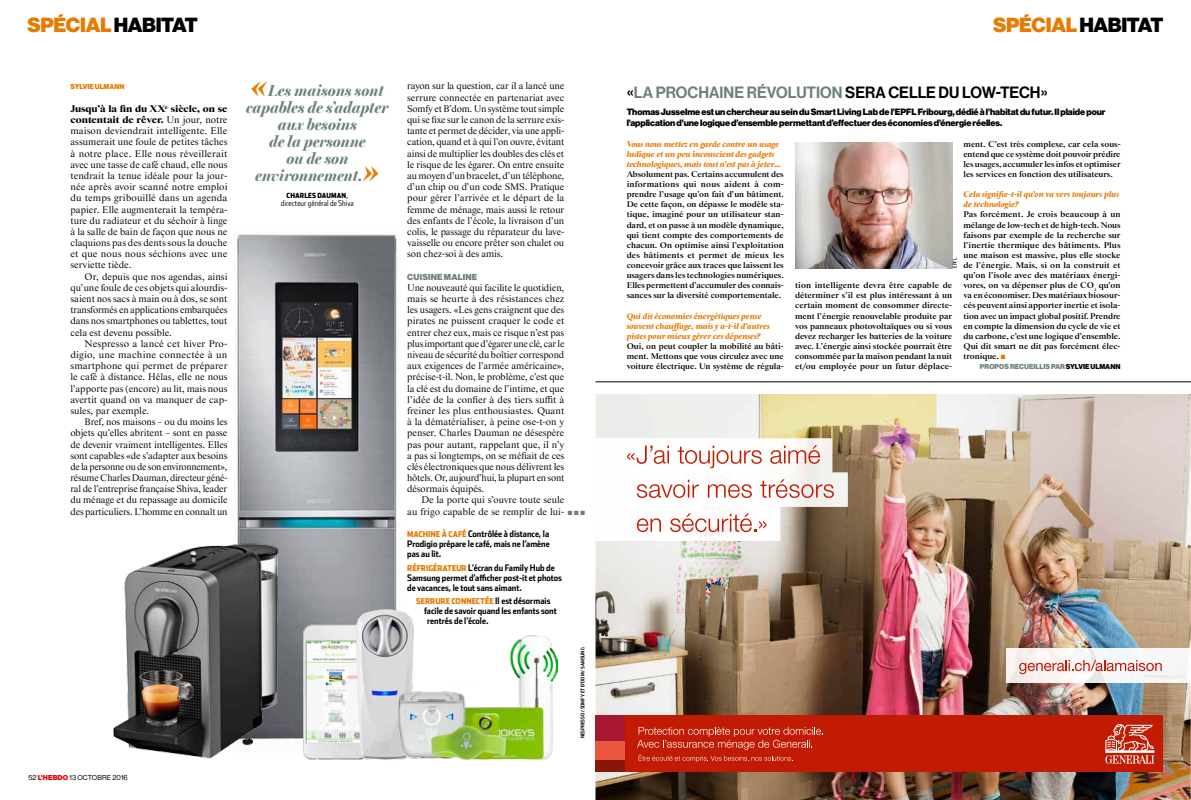
<style>
.page{position:relative;width:1191px;height:800px;background:#fff}
.page>*{position:absolute;margin:0;border:0;box-sizing:border-box;transform-origin:0 0}
.t1{font:20px "N Haas Grotesk DS Pro 95 Blk";letter-spacing:-.015em;color:#e77a00}
.t2{font:italic 700 16px/17px "Miller Banner";letter-spacing:-.01em;color:#6d8176;text-align:center}
.t3{font:16px "N Haas Grotesk DS Pro 65 Md";letter-spacing:.005em;color:#000}
.t4{font:9.8px/11.2px "Starling";letter-spacing:-.01em;color:#000;text-align:justify}
.t5{font:700 9px/10px "Stainless Cond";color:#000}
.t6{font:9px/10.8px "N Haas Grotesk DS Pro 95 Blk";letter-spacing:-.01em;color:#000}
.t7{font:8.5px "N Haas Grotesk DS Pro 95 Blk";letter-spacing:.015em;color:#6d8176}
.t8{font:700 8.4px/10.1px "Starling";color:#000;text-align:justify}
.t9{font:italic 900 8.4px/10.1px "Starling";letter-spacing:-.01em;color:#e77a00}
.t10{font:900 8px "Stainless Cond";color:#e77a00}
.t11{font:300 8px "Stainless Cond";letter-spacing:.005em;color:#000}
.t12{font:7px "N Haas Grotesk DS Pro 95 Blk";letter-spacing:.005em;color:#6d8176}
.t13{font:7px "N Haas Grotesk DS Pro 55 Rg";letter-spacing:.015em;color:#000}
.t14{font:900 7px "Stainless Cond";letter-spacing:.015em;color:#000}
.t15{font:7px "N Haas Grotesk DS Pro 95 Blk";letter-spacing:.005em;color:#e77a00}
.t16{font:6px "Zapf Dingbats Std";color:#6d8176}
.t17{font:700 5px "Stainless Cond";color:#000}
.t18{font:5px "Stainless Cond";color:#000}
.s1{color:#000}
.s2{font-weight:900}
.s3{font-family:"N Haas Grotesk DS Pro 95 Blk";color:#e3000b}
.s4{font-family:"Starling";font-weight:900;font-size:30px;color:#e77a00}
.s5{font-weight:300;font-size:8px}
.s6{font-weight:900;font-size:8px;color:#e77a00}
.s7{font-weight:700;font-size:9px;color:#000}
.s8{color:#6d8176}
.s9{color:#e77a00}
</style>
<div class="page">
<hr style="left:595px;top:381px;width:596px;height:1px;background:#000">
<img style="left:795px;top:142px;width:157px;height:126px">
<img style="left:233px;top:234px;width:164px;height:518px">
<img style="left:304px;top:609px;width:253px;height:151px">
<img style="left:113px;top:537px;width:173px;height:222px">
<img style="left:595px;top:394px;width:595px;height:405px">
<div style="left:609px;top:715px;width:554px;height:57px;background:#c11c03"></div>
<svg style="left:1105px;top:724px;width:49px;height:39px"></svg>
<img style="left:595px;top:438px;width:252px;height:68px">
<img style="left:595px;top:506px;width:189px;height:34px">
<svg style="left:627px;top:445px;width:42px;height:18px"></svg>
<svg style="left:677px;top:445px;width:84px;height:23px"></svg>
<svg style="left:770px;top:445px;width:50px;height:18px"></svg>
<svg style="left:637px;top:479px;width:62px;height:19px"></svg>
<svg style="left:708px;top:484px;width:44px;height:14px"></svg>
<svg style="left:760px;top:479px;width:74px;height:19px"></svg>
<svg style="left:637px;top:518px;width:24px;height:14px"></svg>
<svg style="left:670px;top:513px;width:96px;height:19px"></svg>
<div style="left:595px;top:715px;width:30px;height:25px;background:#a81732"></div>
<div style="left:595px;top:759px;width:30px;height:13px;background:#87170a"></div>
<div style="left:595px;top:740px;width:30px;height:19px;background:#eb583f"></div>
<img style="left:1006px;top:648px;width:184px;height:34px">
<svg style="left:1019px;top:659px;width:142px;height:15px"></svg>
<svg style="left:637px;top:726px;width:186px;height:35px"></svg>
<img style="left:595px;top:799px;width:595px;height:1px">
<h1 class="t1" style="left:28px;top:14px;width:172px">SPÉCIAL <span class="s1">HABITAT</span></h1>
<h1 class="t1" style="left:993px;top:14px;width:172px">SPÉCIAL <span class="s1">HABITAT</span></h1>
<p class="t15" style="left:70px;top:83px;width:55px">SYLVIE ULMANN</p>
<p class="t4" style="left:70px;top:103px;width:159px"><span class="s2">Jusqu’à la fin du XX</span><sup>e</sup> <span class="s2">siècle, on se contentait de rêver.</span> Un jour, notre maison deviendrait intelligente. Elle assumerait une foule de petites tâches à notre place. Elle nous réveillerait avec une tasse de café chaud, elle nous tendrait la tenue idéale pour la jour&shy;née après avoir scanné notre emploi du temps gribouillé dans un agenda papier. Elle augmenterait la tempéra&shy;ture du radiateur et du séchoir à linge à la salle de bain de façon que nous ne claquions pas des dents sous la douche et que nous nous séchions avec une serviette tiède.</p>
<p class="t4" style="left:70px;top:271px;width:159px;text-indent:14px">Or, depuis que nos agendas, ainsi qu’une foule de ces objets qui alourdis&shy;saient nos sacs à main ou à dos, se sont transformés en applications embarquées dans nos smartphones ou tablettes, tout cela est devenu possible.</p>
<p class="t4" style="left:70px;top:338px;width:159px;text-indent:14px">Nespresso a lancé cet hiver Pro&shy;digio, une machine connectée à un smartphone qui permet de préparer le café à distance. Hélas, elle ne nous l’apporte pas (encore) au lit, mais nous avertit quand on va manquer de cap&shy;sules, par exemple.</p>
<p class="t4" style="left:70px;top:416px;width:159px;text-indent:14px">Bref, nos maisons – ou du moins les objets qu’elles abritent – sont en passe de devenir vraiment intelligentes. Elles sont capables «de s’adapter aux besoins de la personne ou de son environnement», résume Charles Dauman, directeur géné&shy;ral de l’entreprise française Shiva, leader du ménage et du repassage au domicile des particuliers. L’homme en connaît un</p>
<p class="t13" style="left:28px;top:773px;width:101px">52 <span class="s3">L’HEBDO</span> 13 OCTOBRE 2016</p>
<h2 class="t2" style="left:246px;top:82px;width:144px"><span class="s4">«</span>Les maisons sont capables de s’adapter aux besoins<br>de la personne<br>ou de son environnement.<span class="s4">»</span></h2>
<p class="t14" style="left:286px;top:191px;width:63px">CHARLES DAUMAN<span class="s5">,</span></p>
<p class="t11" style="left:281px;top:198px;width:74px">directeur général de Shiva</p>
<p class="t4" style="left:407px;top:81px;width:159px">rayon sur la question, car il a lancé une serrure connectée en partenariat avec Somfy et B’dom. Un système tout simple qui se fixe sur le canon de la serrure exis&shy;tante et permet de décider, via une appli&shy;cation, quand et à qui l’on ouvre, évitant ainsi de multiplier les doubles des clés et le risque de les égarer. On entre ensuite au moyen d’un bracelet, d’un téléphone, d’un chip ou d’un code SMS. Pratique pour gérer l’arrivée et le départ de la femme de ménage, mais aussi le retour des enfants de l’école, la livraison d’un colis, le passage du réparateur du lave&shy;vaisselle ou encore prêter son chalet ou son chez-soi à des amis.</p>
<p class="t7" style="left:407px;top:271px;width:71px">CUISINE MALINE</p>
<p class="t4" style="left:407px;top:282px;width:159px">Une nouveauté qui facilite le quotidien, mais se heurte à des résistances chez les usagers. «Les gens craignent que des pirates ne puissent craquer le code et entrer chez eux, mais ce risque n’est pas plus important que d’égarer une clé, car le niveau de sécurité du boîtier correspond aux exigences de l’armée américaine», précise-t-il. Non, le problème, c’est que la clé est du domaine de l’intime, et que l’idée de la confier à des tiers suffit à freiner les plus enthousiastes. Quant à la dématérialiser, à peine ose-t-on y penser. Charles Dauman ne désespère pas pour autant, rappelant que, il n’y a pas si longtemps, on se méfiait de ces clés électroniques que nous délivrent les hôtels. Or, aujourd’hui, la plupart en sont désormais équipés.</p>
<p class="t4" style="left:407px;top:494px;width:159px;text-align:right">De la porte qui s’ouvre toute seule<br>au frigo capable de se remplir de lui-</p>
<p class="t16" style="left:568px;top:509px;width:19px">■■■</p>
<p class="t5" style="left:407px;top:528px;width:144px;text-align:justify"><span class="s6">MACHINE À CAFÉ</span> Contrôlée à distance, la Prodigio prépare le café, mais ne l’amène pas au lit.</p>
<p class="t5" style="left:407px;top:562px;width:156px"><span class="s6">RÉFRIGÉRATEUR</span> L’écran du Family Hub de<br>Samsung permet d’afficher post-it et photos de vacances, le tout sans aimant.</p>
<p class="t10" style="left:416px;top:596px;width:136px">SERRURE CONNECTÉE <span class="s7">Il est désormais</span></p>
<p class="t5" style="left:427px;top:605px;width:131px;text-indent:-3px">facile de savoir quand les enfants sont rentrés de l’école.</p>
<p class="t17" style="left:579px;top:738px;width:92px;rotate:-90deg">NESPRESSO / SOMFY ET B’DOM / SAMSUNG</p>
<h2 class="t3" style="left:627px;top:83px;width:422px">«<span class="s8">LA PROCHAINE RÉVOLUTION</span> SERA CELLE DU LOW-TECH»</h2>
<p class="t6" style="left:626px;top:106px;width:480px">Thomas Jusselme est un chercheur au sein du Smart Living Lab de l’EPFL Fribourg, dédié à l’habitat du futur. Il plaide pour l’application d’une logique d’ensemble permettant d’effectuer des économies d’énergie réelles.</p>
<p class="t9" style="left:626px;top:139px;width:156px">Vous nous mettez en garde contre un usage ludique et un peu inconscient des gadgets technologiques, mais tout n’est pas à jeter…</p>
<p class="t8" style="left:626px;top:169px;width:159px">Absolument pas. Certains accumulent des informations qui nous aident à com&shy;prendre l’usage qu’on fait d’un bâtiment.<br>De cette façon, on dépasse le modèle sta&shy;tique, imaginé pour un utilisateur stan&shy;dard, et on passe à un modèle dynamique, qui tient compte des comportements de chacun. On optimise ainsi l’exploitation des bâtiments et permet de mieux les concevoir grâce aux traces que laissent les usagers dans les technologies numériques.<br>Elles permettent d’accumuler des connais&shy;sances sur la diversité comportementale.</p>
<p class="t9" style="left:626px;top:311px;width:145px">Qui dit économies énergétiques pense souvent chauffage, mais y a-t-il d’autres pistes pour mieux gérer ces dépenses?</p>
<p class="t8" style="left:626px;top:341px;width:159px">Oui, on peut coupler la mobilité au bâti&shy;ment. Mettons que vous circulez avec une voiture électrique. Un système de régula-</p>
<p class="t8" style="left:963px;top:139px;width:159px">ment. C’est très complexe, car cela sous&shy;entend que ce système doit pouvoir prédire les usages, accumuler les infos et optimiser les services en fonction des utilisateurs.</p>
<p class="t9" style="left:963px;top:189px;width:157px">Cela signifie-t-il qu’on va vers toujours plus de technologie?</p>
<p class="t8" style="left:963px;top:210px;width:159px">Pas forcément. Je crois beaucoup à un mélange de low-tech et de high-tech. Nous faisons par exemple de la recherche sur l’inertie thermique des bâtiments. Plus une maison est massive, plus elle stocke de l’énergie. Mais, si on la construit et qu’on l’isole avec des matériaux énergi&shy;vores, on va dépenser plus de CO<sub>2</sub> qu’on va en économiser. Des matériaux biosour&shy;cés peuvent ainsi apporter inertie et isola&shy;tion avec un impact global positif. Prendre en compte la dimension du cycle de vie et du carbone, c’est une logique d’ensemble.<br>Qui dit smart ne dit pas forcément élec&shy;tronique. <span class="s9">■</span></p>
<p class="t12" style="left:980px;top:362px;width:142px">PROPOS RECUEILLIS PAR <span class="s1">SYLVIE ULMANN</span></p>
<p class="t18" style="left:952px;top:268px;width:12px;rotate:-90deg">EPFL</p>
<p class="t8" style="left:795px;top:280px;width:159px">tion intelligente devra être capable de déterminer s’il est plus intéressant à un certain moment de consommer directe&shy;ment l’énergie renouvelable produite par vos panneaux photovoltaïques ou si vous devez recharger les batteries de la voiture avec. L’énergie ainsi stockée pourrait être consommée par la maison pendant la nuit et/ou employée pour un futur déplace-</p>
</div>
